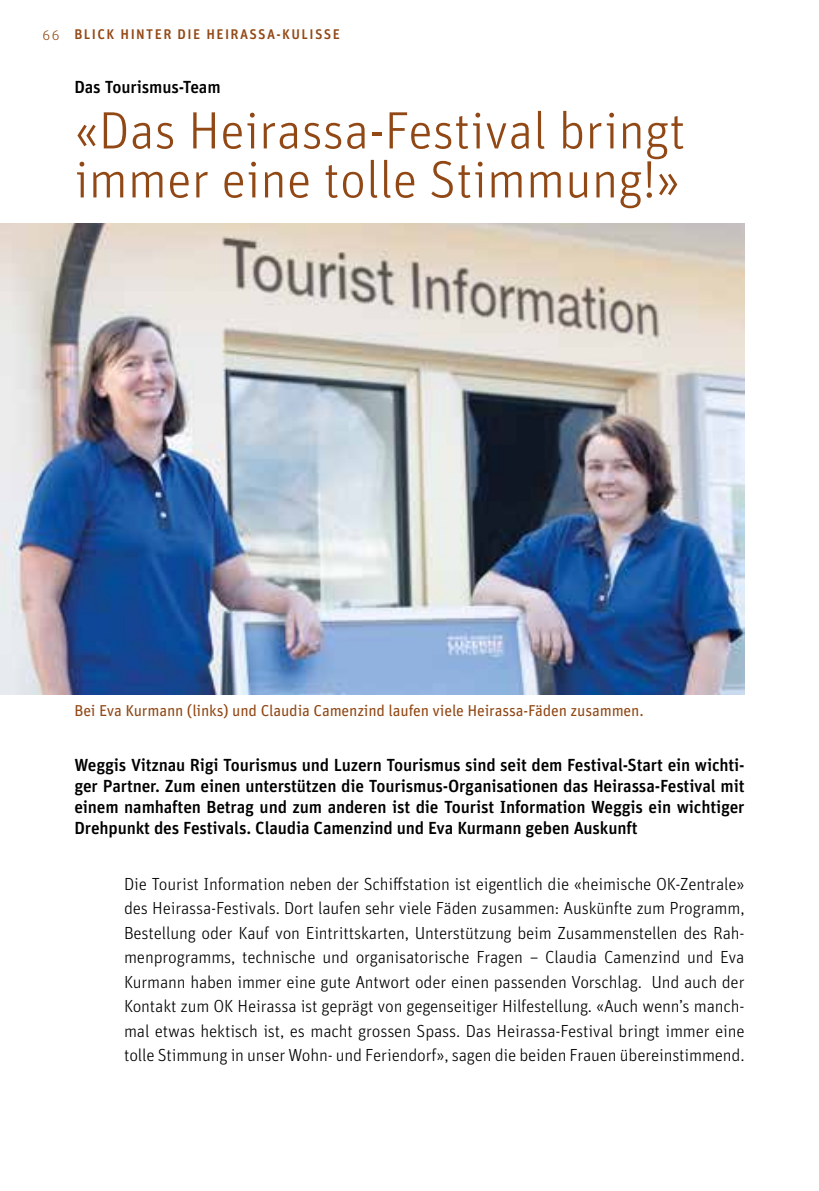
<style>
.page{position:relative;width:819px;height:1191px;background:#fff}
.page>*{position:absolute;margin:0;border:0;box-sizing:border-box;transform-origin:0 0}
.t1{font:300 52.5px/49px "Unit";color:#914815}
.t2{font:300 17.5px/24.5px "Unit";letter-spacing:-.01em;color:#000;text-align:justify}
.t3{font:500 17.5px/21px "Unit";letter-spacing:-.01em;color:#000;text-align:justify}
.t4{font:15.75px "Unit";letter-spacing:-.01em;color:#914815}
.t5{font:14px "Unit Medium Alternate";letter-spacing:.1em;color:#914815}
.t6{font:300 14px "Unit";color:#914815}
</style>
<div class="page">
<img style="left:0;top:223px;width:744px;height:471px">
<p class="t6" style="left:43px;top:27px;width:18px">66</p>
<p class="t5" style="left:74px;top:26px;width:267px">BLICK HINTER DIE HEIRASSA-KULISSE</p>
<p class="t3" style="left:74px;top:76px;width:148px">Das Tourismus-Team</p>
<h1 class="t1" style="left:74px;top:105px;width:612px">«Das Heirassa-Festival bringt immer eine tolle Stimmung!»</h1>
<p class="t4" style="left:74px;top:701px;width:570px">Bei Eva Kurmann (links) und Claudia Camenzind laufen viele Heirassa-Fäden zusammen.</p>
<p class="t3" style="left:74px;top:754px;width:671px">Weggis Vitznau Rigi Tourismus und Luzern Tourismus sind seit dem Festival-Start ein wichti&shy;ger Partner. Zum einen unterstützen die Tourismus-Organisationen das Heirassa-Festival mit einem namhaften Betrag und zum anderen ist die Tourist Information Weggis ein wichtiger Drehpunkt des Festivals. Claudia Camenzind und Eva Kurmann geben Auskunft</p>
<p class="t2" style="left:124px;top:871px;width:622px">Die Tourist Information neben der Schiffstation ist eigentlich die «heimische OK-Zentrale» des Heirassa-Festivals. Dort laufen sehr viele Fäden zusammen: Auskünfte zum Programm, Bestellung oder Kauf von Eintrittskarten, Unterstützung beim Zusammenstellen des Rah&shy;menprogramms, technische und organisatorische Fragen – Claudia Camenzind und Eva Kurmann haben immer eine gute Antwort oder einen passenden Vorschlag. Und auch der Kontakt zum OK Heirassa ist geprägt von gegenseitiger Hilfestellung. «Auch wenn’s manch&shy;mal etwas hektisch ist, es macht grossen Spass. Das Heirassa-Festival bringt immer eine tolle Stimmung in unser Wohn- und Feriendorf», sagen die beiden Frauen übereinstimmend.</p>
</div>
